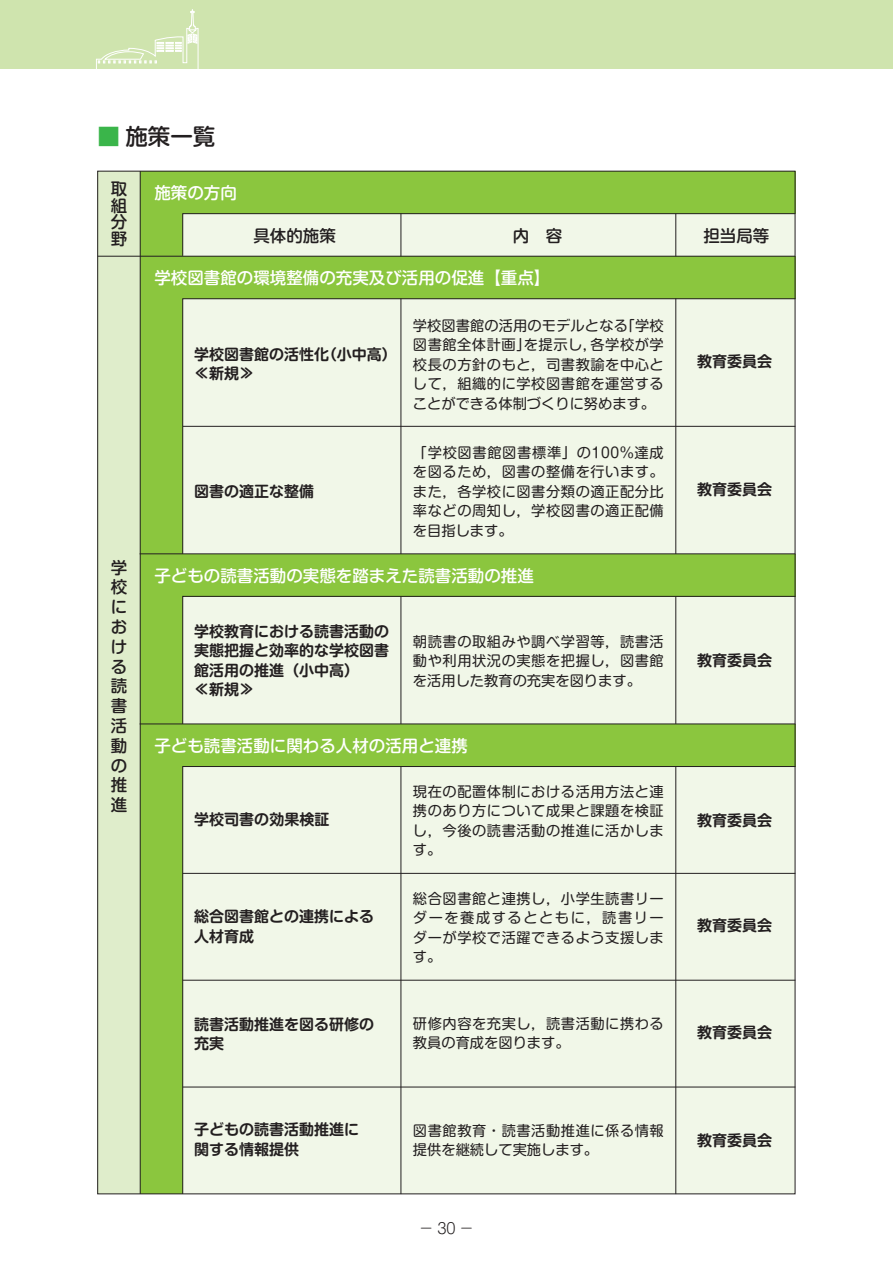
<style>
.page{position:relative;width:893px;height:1263px;background:#fff}
.page>*{position:absolute;margin:0;border:0;box-sizing:border-box;transform-origin:0 0}
.t1{font:500 22.5px "Shin M Go Pro";color:#231f20}
.t2{font:500 16.5px "Shin M Go Pro";color:#fff}
.t3{font:500 16.5px/19.8px "Shin M Go Pro";color:#231f20;text-align:justify}
.t4{font:700 15px/19.5px "Shin M Go Pro De";color:#231f20}
.t5{font:300 14.85px "Shin M Go Pro";color:#231f20}
.t6{font:14.25px/19.5px "Shin M Go Pro";letter-spacing:.04em;color:#231f20;text-align:justify}
.s1{color:#3ab54a}
</style>
<div class="page">
<div style="left:178px;top:171px;width:617px;height:43px;background:#8bc63e"></div>
<div style="left:178px;top:256px;width:617px;height:43px;background:#8bc63e"></div>
<div style="left:178px;top:724px;width:617px;height:42px;background:#8bc63e"></div>
<div style="left:178px;top:554px;width:617px;height:42px;background:#8bc63e"></div>
<div style="left:97px;top:171px;width:43px;height:1023px;background:#dfedcb"></div>
<div style="left:140px;top:171px;width:43px;height:1023px;background:#8bc63e"></div>
<hr style="left:98px;top:256px;width:697px;height:1px;background:#231f20">
<hr style="left:140px;top:171px;width:1px;height:1023px;background:#231f20">
<div style="left:182px;top:298px;width:614px;height:256px;background:#f1f7e8"></div>
<div style="left:182px;top:596px;width:614px;height:128px;background:#f1f7e8"></div>
<div style="left:182px;top:766px;width:614px;height:428px;background:#f1f7e8"></div>
<hr style="left:140px;top:554px;width:655px;height:1px;background:#231f20">
<hr style="left:140px;top:724px;width:655px;height:1px;background:#231f20">
<hr style="left:183px;top:426px;width:612px;height:1px;background:#231f20">
<hr style="left:401px;top:298px;width:1px;height:256px;background:#231f20">
<hr style="left:675px;top:596px;width:1px;height:128px;background:#231f20">
<hr style="left:401px;top:596px;width:1px;height:128px;background:#231f20">
<hr style="left:675px;top:766px;width:1px;height:428px;background:#231f20">
<hr style="left:401px;top:766px;width:1px;height:428px;background:#231f20">
<hr style="left:183px;top:980px;width:612px;height:1px;background:#231f20">
<hr style="left:183px;top:873px;width:612px;height:1px;background:#231f20">
<hr style="left:183px;top:1087px;width:612px;height:1px;background:#231f20">
<svg style="left:182px;top:213px;width:613px;height:43px;background:#e9efe0"></svg>
<div style="left:0;top:0;width:893px;height:68px;background:#cfe4ae"></div>
<svg style="left:96px;top:9px;width:103px;height:60px"></svg>
<h1 class="t1" style="left:97px;top:118px;width:120px"><span class="s1">■</span> 施策一覧</h1>
<p class="t3" style="left:111px;top:179px;width:18px;line-height:16.5px">取組分野</p>
<p class="t3" style="left:111px;top:555px;width:18px">学校における読書活動の推進</p>
<p class="t2" style="left:154px;top:179px;width:84px">施策の方向</p>
<p class="t3" style="left:253px;top:224px;width:84px">具体的施策</p>
<p class="t3" style="left:513px;top:224px;width:51px">内　容</p>
<p class="t3" style="left:703px;top:224px;width:67px">担当局等</p>
<p class="t2" style="left:154px;top:264px;width:398px">学校図書館の環境整備の充実及び活用の促進【重点】</p>
<p class="t6" style="left:413px;top:314px;width:252px">学校図書館の活用のモデルとなる「学校図書館全体計画」を提示し，各学校が学校長の方針のもと，司書教諭を中心として，組織的に学校図書館を運営することができる体制づくりに努めます。</p>
<p class="t6" style="left:413px;top:441px;width:252px">「学校図書館図書標準」の100％達成を図るため，図書の整備を行います。また，各学校に図書分類の適正配分比率などの周知し，学校図書の適正配備を目指します。</p>
<p class="t4" style="left:194px;top:343px;width:204px">学校図書館の活性化（小中高）≪新規≫</p>
<p class="t4" style="left:697px;top:350px;width:76px">教育委員会</p>
<p class="t4" style="left:697px;top:477px;width:76px">教育委員会</p>
<p class="t4" style="left:194px;top:479px;width:121px">図書の適正な整備</p>
<p class="t2" style="left:154px;top:562px;width:381px">子どもの読書活動の実態を踏まえた読書活動の推進</p>
<p class="t4" style="left:194px;top:619px;width:197px">学校教育における読書活動の実態把握と効率的な学校図書館活用の推進（小中高）<br>≪新規≫</p>
<p class="t6" style="left:413px;top:630px;width:252px">朝読書の取組みや調べ学習等，読書活動や利用状況の実態を把握し，図書館を活用した教育の充実を図ります。</p>
<p class="t2" style="left:154px;top:732px;width:315px">子ども読書活動に関わる人材の活用と連携</p>
<p class="t4" style="left:194px;top:808px;width:137px">学校司書の効果検証</p>
<p class="t4" style="left:194px;top:905px;width:181px">総合図書館との連携による人材育成</p>
<p class="t4" style="left:194px;top:1012px;width:181px">読書活動推進を図る研修の充実</p>
<p class="t6" style="left:413px;top:780px;width:252px">現在の配置体制における活用方法と連携のあり方について成果と課題を検証し，今後の読書活動の推進に活かします。</p>
<p class="t6" style="left:413px;top:887px;width:252px">総合図書館と連携し，小学生読書リーダーを養成するとともに，読書リーダーが学校で活躍できるよう支援します。</p>
<p class="t6" style="left:413px;top:1012px;width:252px">研修内容を充実し，読書活動に携わる教員の育成を図ります。</p>
<p class="t4" style="left:697px;top:649px;width:76px">教育委員会</p>
<p class="t4" style="left:697px;top:808px;width:76px">教育委員会</p>
<p class="t4" style="left:697px;top:914px;width:76px">教育委員会</p>
<p class="t4" style="left:697px;top:1021px;width:76px">教育委員会</p>
<p class="t4" style="left:194px;top:1118px;width:166px">子どもの読書活動推進に関する情報提供</p>
<p class="t6" style="left:413px;top:1119px;width:252px">図書館教育・読書活動推進に係る情報提供を継続して実施します。</p>
<p class="t5" style="left:419px;top:1216px;width:57px">−30−</p>
<p class="t4" style="left:697px;top:1128px;width:76px">教育委員会</p>
</div>
